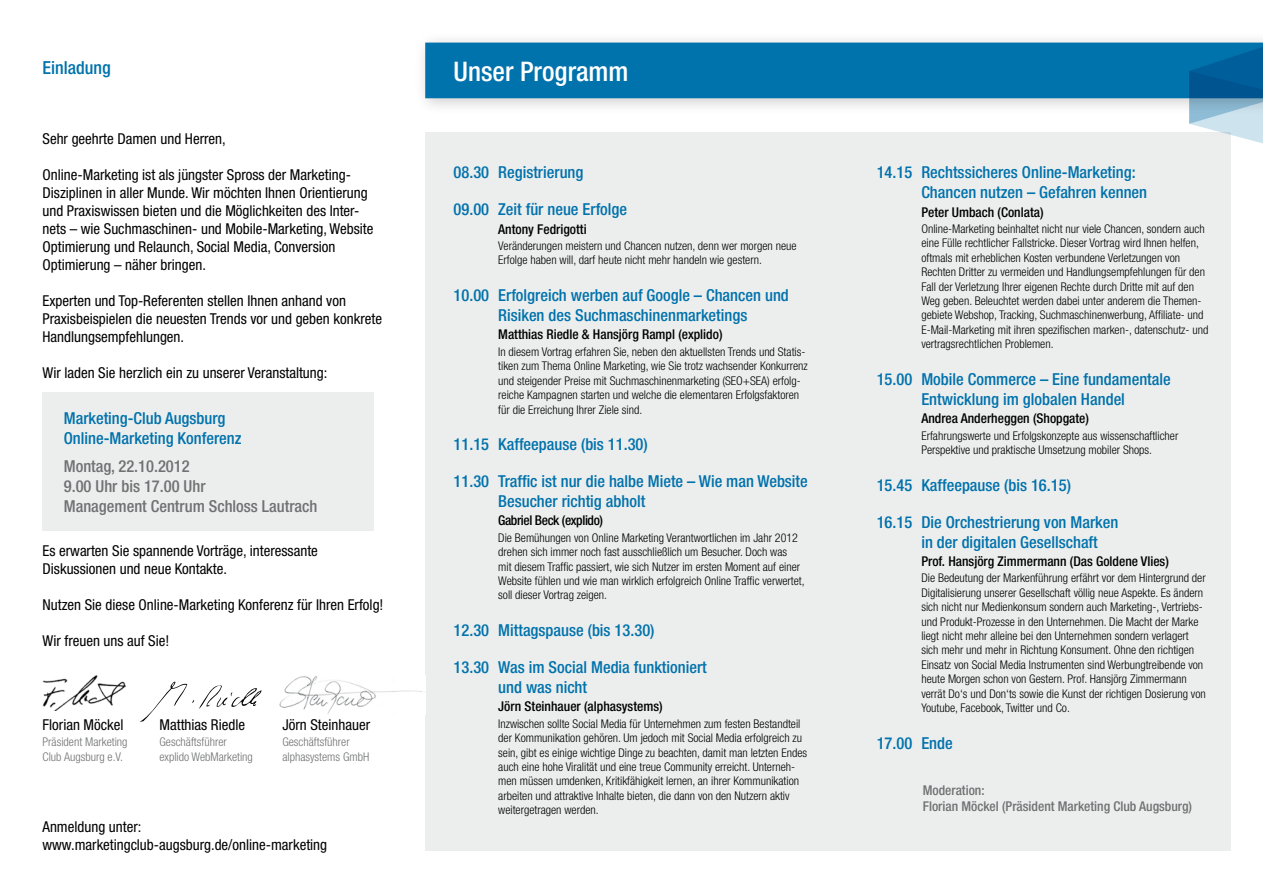
<style>
.page{position:relative;width:1263px;height:893px;background:#fff}
.page>*{position:absolute;margin:0;border:0;box-sizing:border-box;transform-origin:0 0}
.t1{font:500 condensed 27px "Helvetica Neue LT";color:#fff}
.t2{font:500 condensed 18px "Helvetica Neue LT";color:#0072ac}
.t3{font:500 condensed 16.5px/19.8px "Helvetica Neue LT";color:#0072ac}
.t4{font:500 condensed 16.5px/19.8px "Helvetica Neue LT";color:#707172}
.t5{font:condensed 15px/18px "Helvetica Neue LT";color:#000}
.t6{font:500 condensed 13.5px "Helvetica Neue LT";color:#000}
.t7{font:500 condensed 13.5px/16.2px "Helvetica Neue LT";color:#707172}
.t8{font:500 condensed 13.5px "Helvetica Neue LT";letter-spacing:-.03em;color:#000}
.t9{font:300 condensed 12px/14.4px "Helvetica Neue LT";color:#000}
.t10{font:300 condensed 12px/14.4px "Helvetica Neue LT";color:#707172}
</style>
<div class="page">
<div style="left:43px;top:392px;width:331px;height:139px;background:#eceded"></div>
<div style="left:425px;top:132px;width:806px;height:718px;background:#eceded"></div>
<svg style="left:1189px;top:115px;width:74px;height:29px"></svg>
<div style="left:414px;top:31px;width:849px;height:84px;background:#000;opacity:.2"></div>
<div style="left:425px;top:43px;width:838px;height:55px;background:#0072ac"></div>
<img style="left:43px;top:675px;width:83px;height:35px">
<img style="left:279px;top:676px;width:144px;height:38px">
<svg style="left:140px;top:681px;width:122px;height:41px"></svg>
<h2 class="t2" style="left:43px;top:57px;width:70px">Einladung</h2>
<h1 class="t1" style="left:454px;top:55px;width:176px">Unser Programm</h1>
<p class="t5" style="left:43px;top:129px;width:185px">Sehr geehrte Damen und Herren,</p>
<p class="t5" style="left:43px;top:165px;width:332px">Online-Marketing ist als jüngster Spross der Marketing-Disziplinen in aller Munde. Wir möchten Ihnen Orientierung und Praxiswissen bieten und die Möglichkeiten des Inter&shy;nets – wie Suchmaschinen- und Mobile-Marketing, Website Optimierung und Relaunch, Social Media, Conversion Optimierung – näher bringen.</p>
<p class="t5" style="left:43px;top:291px;width:341px">Experten und Top-Referenten stellen Ihnen anhand von<br>Praxisbeispielen die neuesten Trends vor und geben konkrete<br>Handlungsempfehlungen.</p>
<p class="t5" style="left:43px;top:363px;width:286px">Wir laden Sie herzlich ein zu unserer Veranstaltung:</p>
<h3 class="t3" style="left:64px;top:408px;width:179px">Marketing-Club Augsburg<br>Online-Marketing Konferenz</h3>
<h3 class="t4" style="left:64px;top:456px;width:255px">Montag, 22.10.2012<br>9.00 Uhr bis 17.00 Uhr<br>Management Centrum Schloss Lautrach</h3>
<p class="t5" style="left:43px;top:542px;width:277px">Es erwarten Sie spannende Vorträge, interessante<br>Diskussionen und neue Kontakte.</p>
<p class="t5" style="left:43px;top:596px;width:342px">Nutzen Sie diese Online-Marketing Konferenz für Ihren Erfolg!</p>
<p class="t5" style="left:43px;top:632px;width:128px">Wir freuen uns auf Sie!</p>
<p class="t5" style="left:43px;top:715px;width:83px">Florian Möckel</p>
<p class="t10" style="left:43px;top:735px;width:87px">Präsident Marketing<br>Club Augsburg e.V.</p>
<p class="t5" style="left:159px;top:715px;width:87px">Matthias Riedle</p>
<p class="t10" style="left:159px;top:735px;width:95px">Geschäftsführer explido WebMarketing</p>
<p class="t5" style="left:282px;top:715px;width:89px">Jörn Steinhauer</p>
<p class="t10" style="left:282px;top:735px;width:88px">Geschäftsführer alphasystems GmbH</p>
<p class="t5" style="left:43px;top:818px;width:286px">Anmeldung unter: www.marketingclub-augsburg.de/online-marketing</p>
<h3 class="t3" style="left:454px;top:162px;width:131px">08.30 Registrierung</h3>
<h3 class="t3" style="left:454px;top:199px;width:175px">09.00 Zeit für neue Erfolge</h3>
<p class="t6" style="left:498px;top:221px;width:90px">Antony Fedrigotti</p>
<p class="t9" style="left:498px;top:239px;width:300px">Veränderungen meistern und Chancen nutzen, denn wer morgen neue<br>Erfolge haben will, darf heute nicht mehr handeln wie gestern.</p>
<h3 class="t3" style="left:454px;top:285px;width:337px;text-align:center">10.00 Erfolgreich werben auf Google – Chancen und<br>Risiken des Suchmaschinenmarketings</h3>
<p class="t6" style="left:498px;top:327px;width:226px">Matthias Riedle &amp; Hansjörg Rampl (explido)</p>
<p class="t9" style="left:498px;top:344px;width:311px">In diesem Vortrag erfahren Sie, neben den aktuellsten Trends und Statis&shy;tiken zum Thema Online Marketing, wie Sie trotz wachsender Konkurrenz und steigender Preise mit Suchmaschinenmarketing (SEO+SEA) erfolg&shy;reiche Kampagnen starten und welche die elementaren Erfolgsfaktoren für die Erreichung Ihrer Ziele sind.</p>
<h3 class="t3" style="left:454px;top:434px;width:196px">11.15 Kaffeepause (bis 11.30)</h3>
<h3 class="t3" style="left:498px;top:471px;width:311px;text-indent:-45px">11.30 Traffic ist nur die halbe Miete – Wie man Website<br>Besucher richtig abholt</h3>
<p class="t8" style="left:498px;top:512px;width:106px">Gabriel Beck (explido)</p>
<p class="t9" style="left:498px;top:530px;width:308px">Die Bemühungen von Online Marketing Verantwortlichen im Jahr 2012 drehen sich immer noch fast ausschließlich um Besucher. Doch was<br>mit diesem Traffic passiert, wie sich Nutzer im ersten Moment auf einer Website fühlen und wie man wirklich erfolgreich Online Traffic verwertet, soll dieser Vortrag zeigen.</p>
<h3 class="t3" style="left:454px;top:620px;width:202px">12.30 Mittagspause (bis 13.30)</h3>
<h3 class="t3" style="left:498px;top:657px;width:210px;text-indent:-45px">13.30 Was im Social Media funktioniert und was nicht</h3>
<p class="t6" style="left:498px;top:698px;width:166px">Jörn Steinhauer (alphasystems)</p>
<p class="t9" style="left:498px;top:716px;width:310px">Inzwischen sollte Social Media für Unternehmen zum festen Bestandteil der Kommunikation gehören. Um jedoch mit Social Media erfolgreich zu sein, gibt es einige wichtige Dinge zu beachten, damit man letzten Endes auch eine hohe Viralität und eine treue Community erreicht. Unterneh&shy;men müssen umdenken, Kritikfähigkeit lernen, an ihrer Kommunikation arbeiten und attraktive Inhalte bieten, die dann von den Nutzern aktiv weitergetragen werden.</p>
<h3 class="t3" style="left:921px;top:162px;width:227px;text-indent:-45px">14.15 Rechtssicheres Online-Marketing:<br>Chancen nutzen – Gefahren kennen</h3>
<p class="t6" style="left:921px;top:204px;width:124px">Peter Umbach (Conlata)</p>
<p class="t9" style="left:921px;top:222px;width:288px">Online-Marketing beinhaltet nicht nur viele Chancen, sondern auch eine Fülle rechtlicher Fallstricke. Dieser Vortrag wird Ihnen helfen, oftmals mit erheblichen Kosten verbundene Verletzungen von Rechten Dritter zu vermeiden und Handlungsempfehlungen für den Fall der Verletzung Ihrer eigenen Rechte durch Dritte mit auf den Weg geben. Beleuchtet werden dabei unter anderem die Themen&shy;gebiete Webshop, Tracking, Suchmaschinenwerbung, Affiliate- und E-Mail-Marketing mit ihren spezifischen marken-, datenschutz- und vertragsrechtlichen Problemen.</p>
<h3 class="t3" style="left:877px;top:369px;width:296px;text-align:center">15.00 Mobile Commerce – Eine fundamentale<br>Entwicklung im globalen Handel</h3>
<p class="t6" style="left:921px;top:410px;width:169px">Andrea Anderheggen (Shopgate)</p>
<p class="t9" style="left:921px;top:428px;width:259px">Erfahrungswerte und Erfolgskonzepte aus wissenschaftlicher<br>Perspektive und praktische Umsetzung mobiler Shops.</p>
<h3 class="t3" style="left:877px;top:475px;width:196px">15.45 Kaffeepause (bis 16.15)</h3>
<h3 class="t3" style="left:921px;top:512px;width:199px;text-indent:-45px">16.15 Die Orchestrierung von Marken in der digitalen Gesellschaft</h3>
<p class="t6" style="left:921px;top:553px;width:249px">Prof. Hansjörg Zimmermann (Das Goldene Vlies)</p>
<p class="t9" style="left:921px;top:571px;width:286px">Die Bedeutung der Markenführung erfährt vor dem Hintergrund der Digitalisierung unserer Gesellschaft völlig neue Aspekte. Es ändern sich nicht nur Medienkonsum sondern auch Marketing-, Vertriebs&shy;und Produkt-Prozesse in den Unternehmen. Die Macht der Marke liegt nicht mehr alleine bei den Unternehmen sondern verlagert sich mehr und mehr in Richtung Konsument. Ohne den richtigen Einsatz von Social Media Instrumenten sind Werbungtreibende von heute Morgen schon von Gestern. Prof. Hansjörg Zimmermann verrät Do‘s und Don‘ts sowie die Kunst der richtigen Dosierung von Youtube, Facebook, Twitter und Co.</p>
<h3 class="t3" style="left:877px;top:733px;width:78px">17.00 Ende</h3>
<p class="t7" style="left:923px;top:782px;width:271px">Moderation:<br>Florian Möckel (Präsident Marketing Club Augsburg)</p>
</div>
